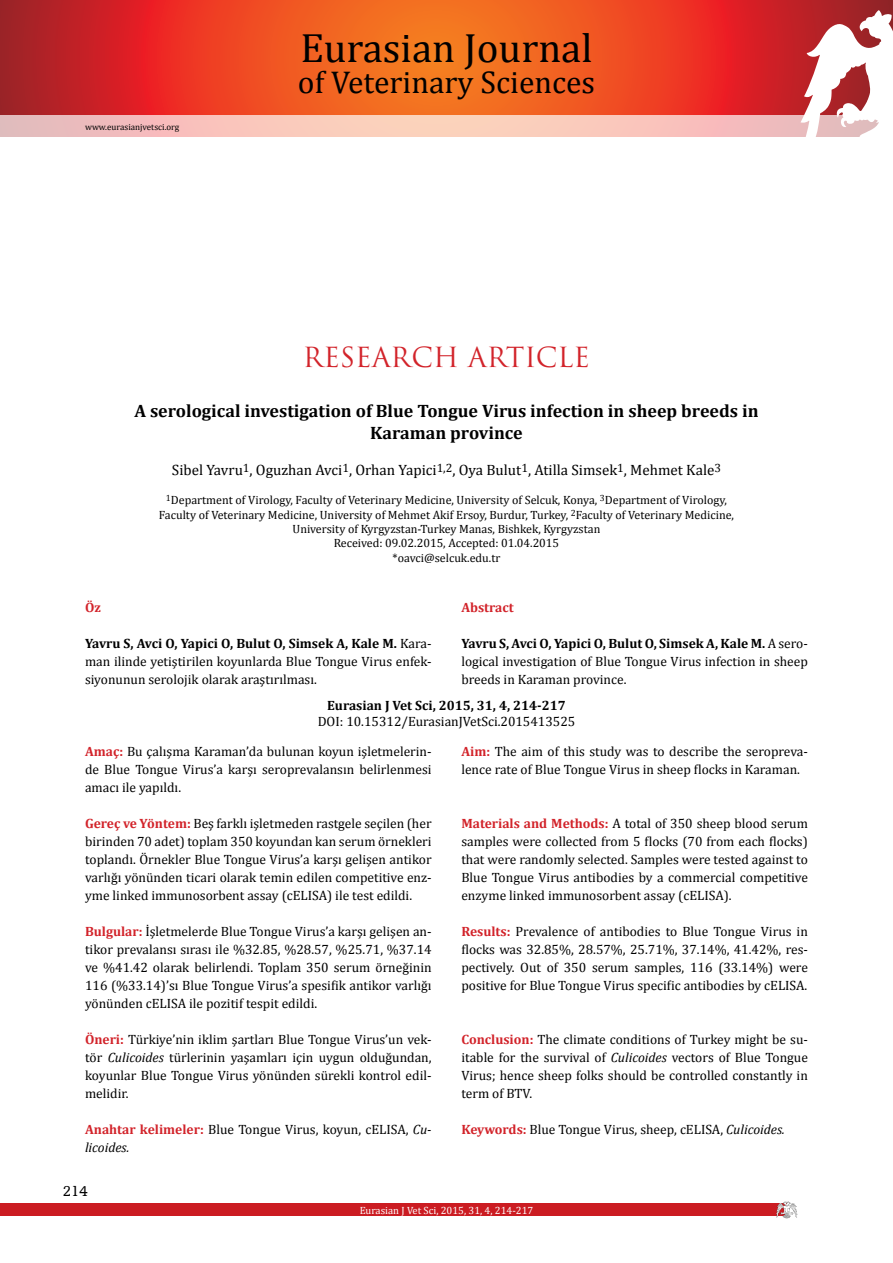
<style>
.page{position:relative;width:893px;height:1263px;background:#fff}
.page>*{position:absolute;margin:0;border:0;box-sizing:border-box;transform-origin:0 0}
.t1{font:41.1px "Cambria";color:#000}
.t2{font:31.65px "Cambria";color:#000}
.t3{font:27px "Trajan Pro";color:#d2232a}
.t4{font:700 18px/21.6px "Cambria";color:#000;text-align:center}
.t5{font:15px "Cambria";color:#000}
.t6{font:15px "Humanist Slabserif 712 BT";color:#000}
.t7{font:13.5px/18px "Cambria";color:#000;text-align:justify}
.t8{font:700 13.5px "Cambria";color:#000}
.t9{font:700 13.5px "Cambria";color:#d2232a}
.t10{font:12px/14.4px "Cambria";color:#000;text-align:center}
.t11{font:10.5px "Cambria";color:#fff}
.t12{font:9px "Cambria";color:#000}
.s1{font-weight:700}
.s2{font-weight:700;color:#d2232a}
.s3{font-style:italic}
</style>
<div class="page">
<svg style="left:0;top:0;width:893px;height:115px;background:#e44623"></svg>
<div style="left:0;top:1203px;width:787px;height:13px;background:#cb1c22"></div>
<svg style="left:776px;top:1201px;width:21px;height:17px"></svg>
<svg style="left:800px;top:10px;width:93px;height:127px"></svg>
<svg style="left:0;top:115px;width:893px;height:21px;background:#f5c7bf"></svg>
<p class="t12" style="left:85px;top:121px;width:96px">www.eurasianjvetsci.org</p>
<h1 class="t1" style="left:300px;top:24px;width:294px">Eurasian Journal</h1>
<h2 class="t2" style="left:298px;top:64px;width:299px">of Veterinary Sciences</h2>
<h3 class="t3" style="left:303px;top:340px;width:289px">RESEARCH ARTICLE</h3>
<h3 class="t4" style="left:134px;top:400px;width:626px">A serological investigation of Blue Tongue Virus infection in sheep breeds in<br>Karaman province</h3>
<p class="t5" style="left:172px;top:461px;width:551px">Sibel Yavru<sup>1</sup>, Oguzhan Avci<sup>1</sup>, Orhan Yapici<sup>1,2</sup>, Oya Bulut<sup>1</sup>, Atilla Simsek<sup>1</sup>, Mehmet Kale<sup>3</sup></p>
<p class="t10" style="left:159px;top:493px;width:577px"><sup>1</sup>Department of Virology, Faculty of Veterinary Medicine, University of Selcuk, Konya, <sup>3</sup>Department of Virology, Faculty of Veterinary Medicine, University of Mehmet Akif Ersoy, Burdur, Turkey, <sup>2</sup>Faculty of Veterinary Medicine, University of Kyrgyzstan-Turkey Manas, Bishkek, Kyrgyzstan<br>Received: 09.02.2015, Accepted: 01.04.2015<br>*oavci@selcuk.edu.tr</p>
<p class="t9" style="left:85px;top:598px;width:17px">Öz</p>
<p class="t7" style="left:85px;top:634px;width:348px"><span class="s1">Yavru S, Avci O, Yapici O, Bulut O, Simsek A, Kale M.</span> Kara&shy;man ilinde yetiştirilen koyunlarda Blue Tongue Virus enfek&shy;siyonunun serolojik olarak araştırılması.</p>
<p class="t9" style="left:461px;top:598px;width:54px">Abstract</p>
<p class="t7" style="left:461px;top:634px;width:348px"><span class="s1">Yavru S, Avci O, Yapici O, Bulut O, Simsek A, Kale M.</span> A sero&shy;logical investigation of Blue Tongue Virus infection in sheep breeds in Karaman province.</p>
<p class="t8" style="left:327px;top:696px;width:240px">Eurasian J Vet Sci, 2015, 31, 4, 214-217</p>
<p class="t7" style="left:318px;top:713px;width:259px">DOI: 10.15312/EurasianJVetSci.2015413525</p>
<p class="t7" style="left:85px;top:742px;width:348px"><span class="s2">Amaç:</span> Bu çalışma Karaman’da bulunan koyun işletmelerin&shy;de Blue Tongue Virus’a karşı seroprevalansın belirlenmesi amacı ile yapıldı.</p>
<p class="t7" style="left:85px;top:814px;width:348px"><span class="s2">Gereç ve Yöntem:</span> Beş farklı işletmeden rastgele seçilen (her birinden 70 adet) toplam 350 koyundan kan serum örnekleri toplandı. Örnekler Blue Tongue Virus’a karşı gelişen antikor varlığı yönünden ticari olarak temin edilen competitive enz&shy;yme linked immunosorbent assay (cELISA) ile test edildi.</p>
<p class="t7" style="left:85px;top:922px;width:348px"><span class="s2">Bulgular:</span> İşletmelerde Blue Tongue Virus’a karşı gelişen an&shy;tikor prevalansı sırası ile %32.85, %28.57, %25.71, %37.14 ve %41.42 olarak belirlendi. Toplam 350 serum örneğinin 116 (%33.14)’sı Blue Tongue Virus’a spesifik antikor varlığı yönünden cELISA ile pozitif tespit edildi.</p>
<p class="t7" style="left:85px;top:1030px;width:348px"><span class="s2">Öneri:</span> Türkiye’nin iklim şartları Blue Tongue Virus’un vek&shy;tör <span class="s3">Culicoides</span> türlerinin yaşamları için uygun olduğundan, koyunlar Blue Tongue Virus yönünden sürekli kontrol edil&shy;melidir.</p>
<p class="t7" style="left:85px;top:1120px;width:348px"><span class="s2">Anahtar kelimeler:</span> Blue Tongue Virus, koyun, cELISA, <span class="s3">Cu&shy;licoides.</span></p>
<p class="t6" style="left:63px;top:1181px;width:27px">214</p>
<p class="t7" style="left:461px;top:742px;width:348px"><span class="s2">Aim:</span> The aim of this study was to describe the seropreva&shy;lence rate of Blue Tongue Virus in sheep flocks in Karaman.</p>
<p class="t7" style="left:461px;top:814px;width:348px"><span class="s2">Materials and Methods:</span> A total of 350 sheep blood serum samples were collected from 5 flocks (70 from each flocks) that were randomly selected. Samples were tested against to Blue Tongue Virus antibodies by a commercial competitive enzyme linked immunosorbent assay (cELISA).</p>
<p class="t7" style="left:461px;top:922px;width:348px"><span class="s2">Results:</span> Prevalence of antibodies to Blue Tongue Virus in flocks was 32.85%, 28.57%, 25.71%, 37.14%, 41.42%, res&shy;pectively. Out of 350 serum samples, 116 (33.14%) were positive for Blue Tongue Virus specific antibodies by cELISA.</p>
<p class="t7" style="left:461px;top:1030px;width:348px"><span class="s2">Conclusion:</span> The climate conditions of Turkey might be su&shy;itable for the survival of <span class="s3">Culicoides</span> vectors of Blue Tongue Virus; hence sheep folks should be controlled constantly in term of BTV.</p>
<p class="t7" style="left:461px;top:1120px;width:325px"><span class="s2">Keywords:</span> Blue Tongue Virus, sheep, cELISA, <span class="s3">Culicoides.</span></p>
<p class="t11" style="left:360px;top:1204px;width:175px">Eurasian J Vet Sci, 2015, 31, 4, 214-217</p>
</div>
